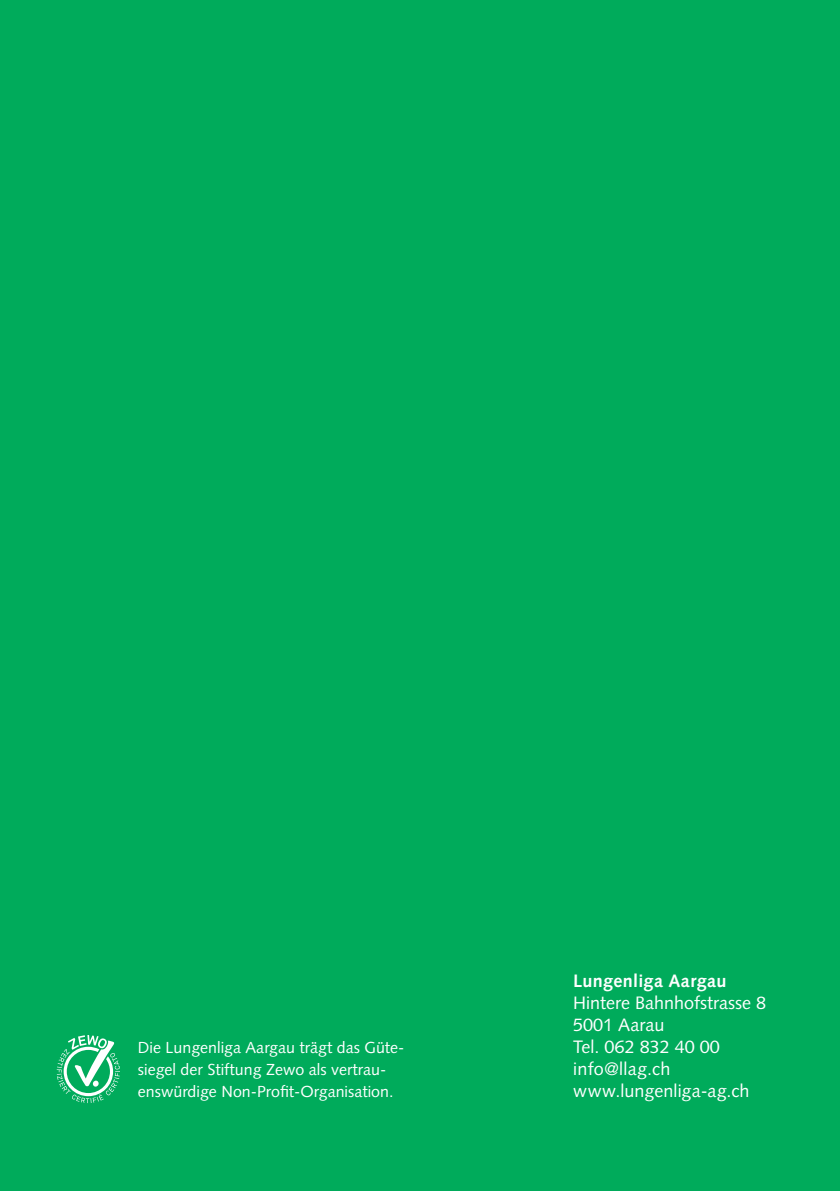
<style>
.page{position:relative;width:840px;height:1191px;background:#fff}
.page>*{position:absolute;margin:0;border:0;box-sizing:border-box;transform-origin:0 0}
.t1{font:18px/22px "Syntax LT Std";color:#fff}
.t2{font:700 18px "Syntax LT Std";letter-spacing:.02em;color:#fff}
.t3{font:16px/22px "Syntax LT Std";color:#fff}
</style>
<div class="page">
<div style="left:0;top:0;width:839px;height:1191px;background:#00ab5b"></div>
<svg style="left:57px;top:1035px;width:63px;height:68px"></svg>
<p class="t3" style="left:138px;top:1037px;width:268px">Die Lungenliga Aargau trägt das Güte&shy;siegel der Stiftung Zewo als vertrau&shy;enswürdige Non-Profit-Organisation.</p>
<p class="t2" style="left:573px;top:971px;width:155px">Lungenliga Aargau</p>
<p class="t1" style="left:573px;top:992px;width:194px">Hintere Bahnhofstrasse 8<br>5001 Aarau<br>Tel. 062 832 40 00 info@llag.ch www.lungenliga-ag.ch</p>
</div>
